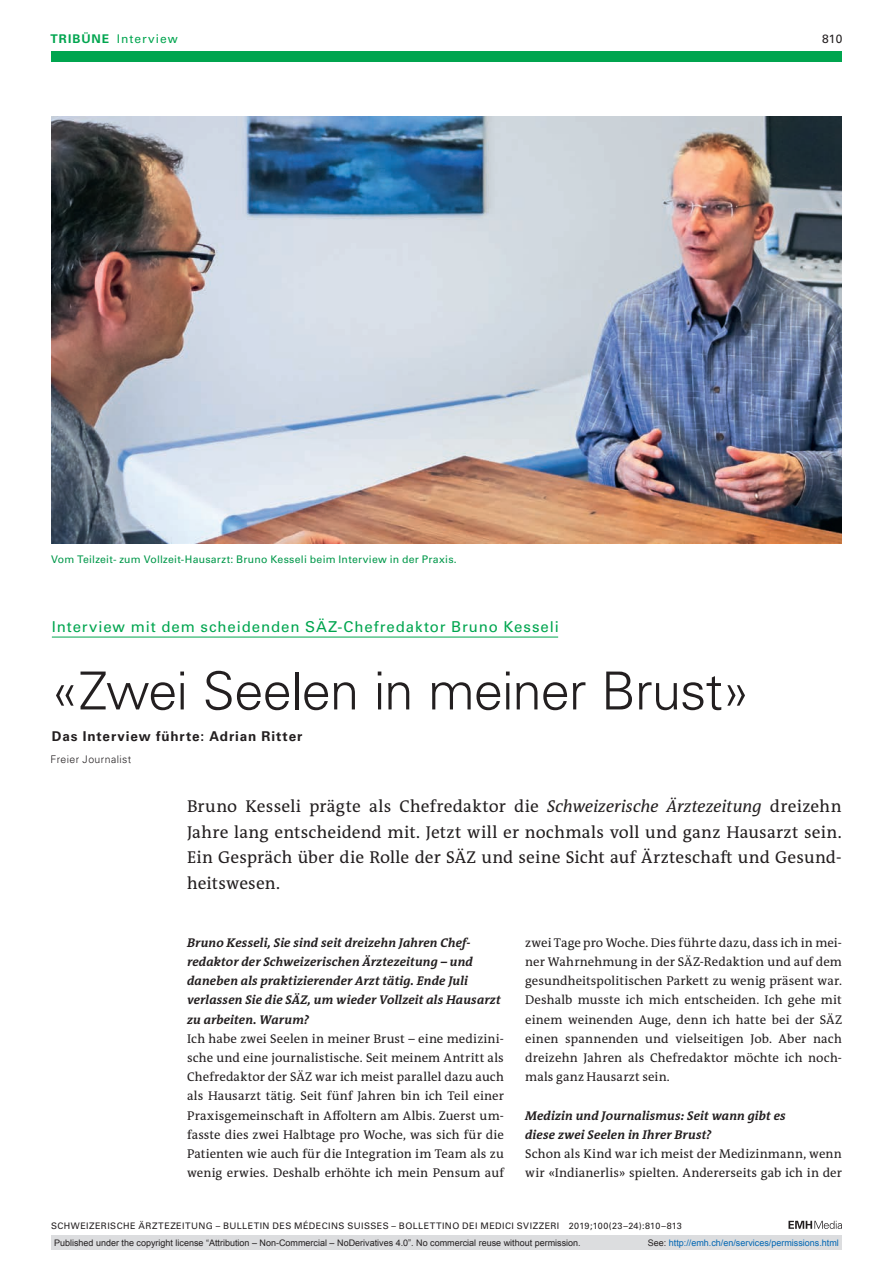
<style>
.page{position:relative;width:893px;height:1263px;background:#fff}
.page>*{position:absolute;margin:0;border:0;box-sizing:border-box;transform-origin:0 0}
.t1{font:300 52.5px "Univers LT Std";letter-spacing:-.02em;color:#231f20}
.t2{font:17.25px/25.5px "The Antiqua B W5 Plain";letter-spacing:.01em;color:#231f20;text-align:justify}
.t3{font:15px "Univers LT Std";letter-spacing:.06em;color:#00a54f}
.t4{font:700 13.5px "Univers LT Std";letter-spacing:.065em;color:#231f20}
.t5{font:12.75px/19.2px "The Antiqua B W5 Plain";letter-spacing:.01em;color:#231f20;text-align:justify}
.t6{font:italic 700 12.75px/19.2px "The Antiqua B W7";letter-spacing:.01em;color:#231f20}
.t7{font:12px "Univers LT Std";letter-spacing:.08em;color:#00a54f}
.t8{font:12px "Univers LT Std";color:#231f20}
.t9{font:10.5px "Univers LT Std";letter-spacing:.02em;color:#00984a}
.t10{font:300 10.5px "Univers LT Std";letter-spacing:.035em;color:#231f20}
.t11{font:9px "Arial";color:#231f20}
.t12{font:9px "Univers LT Std";letter-spacing:.05em;color:#231f20}
.t13{font:9px "Arial";color:#0166b3}
.s1{font-weight:700}
.s2{font-style:italic}
.s3{color:#231f20}
</style>
<div class="page">
<svg style="left:788px;top:1221px;width:54px;height:8px"></svg>
<div style="left:51px;top:51px;width:791px;height:11px;background:#00a54f"></div>
<hr style="left:52px;top:637px;width:506px;height:1px;background:#00a54f">
<img style="left:51px;top:116px;width:791px;height:427px">
<div style="left:51px;top:1235px;width:791px;height:15px;background:#dcdddf"></div>
<p class="t7" style="left:51px;top:31px;width:129px"><span class="s1">TRIBÜNE</span> Interview</p>
<p class="t8" style="left:822px;top:31px;width:22px">810</p>
<p class="t9" style="left:51px;top:553px;width:407px">Vom Teilzeit- zum Vollzeit-Hausarzt: Bruno Kesseli beim Interview in der Praxis.</p>
<p class="t3" style="left:52px;top:618px;width:508px">Interview mit dem scheidenden SÄZ-Chefredaktor Bruno Kesseli</p>
<h1 class="t1" style="left:51px;top:659px;width:701px">«Zwei Seelen in meiner Brust»</h1>
<p class="t4" style="left:52px;top:729px;width:252px">Das Interview führte: Adrian Ritter</p>
<p class="t10" style="left:51px;top:753px;width:82px">Freier Journalist</p>
<p class="t2" style="left:187px;top:794px;width:656px">Bruno Kesseli prägte als Chefredaktor die <span class="s2">Schweizerische Ärztezeitung</span> dreizehn Jahre lang entscheidend mit. Jetzt will er nochmals voll und ganz Hausarzt sein.<br>Ein Gespräch über die Rolle der SÄZ und seine Sicht auf Ärzteschaft und Gesund&shy;heitswesen.</p>
<p class="t6" style="left:187px;top:933px;width:315px">Bruno Kesseli, Sie sind seit dreizehn Jahren Chef&shy;redaktor der Schweizerischen Ärztezeitung – und daneben als praktizierender Arzt tätig. Ende Juli verlassen Sie die SÄZ, um wieder Vollzeit als Hausarzt zu arbeiten. Warum?</p>
<p class="t5" style="left:187px;top:1029px;width:318px">Ich habe zwei Seelen in meiner Brust – eine medizini&shy;sche und eine journalistische. Seit meinem Antritt als Chefredaktor der SÄZ war ich meist parallel dazu auch als Hausarzt tätig. Seit fünf Jahren bin ich Teil einer Praxisgemeinschaft in Affoltern am Albis. Zuerst um&shy;fasste dies zwei Halbtage pro Woche, was sich für die Patienten wie auch für die Integration im Team als zu wenig erwies. Deshalb erhöhte ich mein Pensum auf</p>
<p class="t5" style="left:525px;top:933px;width:318px">zwei Tage pro Woche. Dies führte dazu, dass ich in mei&shy;ner Wahrnehmung in der SÄZ-Redaktion und auf dem gesundheitspolitischen Parkett zu wenig präsent war.<br>Deshalb musste ich mich entscheiden. Ich gehe mit einem weinenden Auge, denn ich hatte bei der SÄZ einen spannenden und vielseitigen Job. Aber nach dreizehn Jahren als Chefredaktor möchte ich noch&shy;mals ganz Hausarzt sein.</p>
<p class="t6" style="left:525px;top:1106px;width:262px">Medizin und Journalismus: Seit wann gibt es diese zwei Seelen in Ihrer Brust?</p>
<p class="t5" style="left:525px;top:1144px;width:318px">Schon als Kind war ich meist der Medizinmann, wenn wir «Indianerlis» spielten. Andererseits gab ich in der</p>
<p class="t12" style="left:51px;top:1220px;width:632px">SCHWEIZERISCHE ÄRZTEZEITUNG – BULLETIN DES MÉDECINS SUISSES – BOLLETTINO DEI MEDICI SVIZZERI 2019;100(23–24):810–813</p>
<p class="t11" style="left:54px;top:1237px;width:528px">Published under the copyright license “Attribution – Non-Commercial – NoDerivatives 4.0”. No commercial reuse without permission.</p>
<p class="t13" style="left:648px;top:1237px;width:193px"><span class="s3">See:</span> http://emh.ch/en/services/permissions.html</p>
</div>
